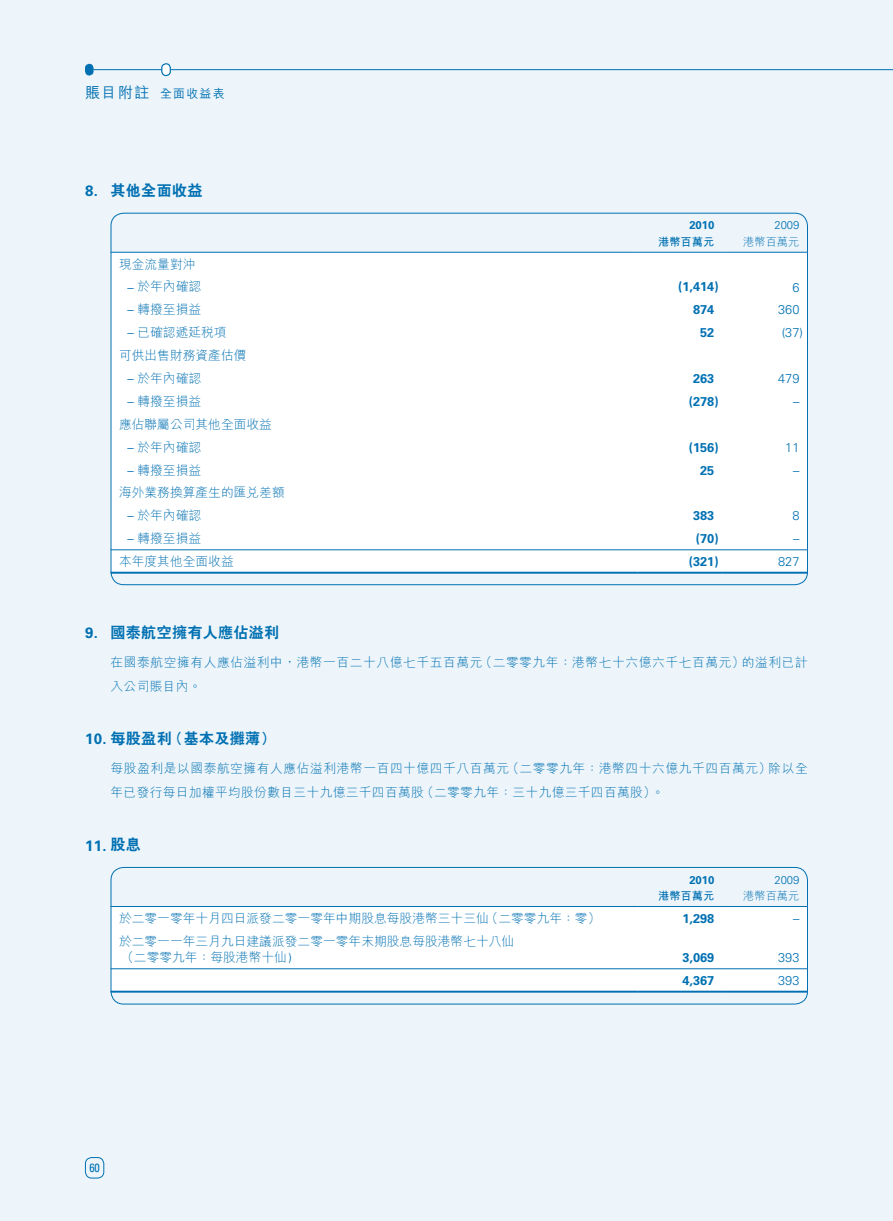
<style>
.page{position:relative;width:893px;height:1221px;background:#fff}
.page>*{position:absolute;margin:0;border:0;box-sizing:border-box;transform-origin:0 0}
.t1{font:800 15px "C Hei 2 HK";letter-spacing:.025em;color:#0070b2}
.t2{font:700 15px "Univers";color:#0070b2}
.t3{font:300 12.75px/16.5px "M Hei HK";color:#0070b2}
.t4{font:300 12.75px/24px "M Hei HK";letter-spacing:.045em;color:#0070b2}
.t5{font:700 12.75px "Univers";color:#0070b2}
.t6{font:300 12.75px "Univers";color:#0070b2}
.t7{font:500 12px "M Hei HK";letter-spacing:.1em;color:#0070b2}
.t8{font:condensed 12px "Univers";color:#0070b2}
.t9{font:700 11.25px "M Hei HK";color:#0070b2}
.t10{font:300 11.25px "M Hei HK";color:#0070b2}
.t11{font:700 11.25px "Univers";color:#0070b2}
.t12{font:300 11.25px "Univers";color:#0070b2}
.s1{font-size:15px}
.s2{font-family:"Univers";font-weight:700}
.s3{font-family:"Univers"}
.s4{font-family:"C Hei 2 HK";font-weight:800}
</style>
<div class="page">
<div style="left:0;top:0;width:893px;height:1220px;background:#edf5fa"></div>
<hr style="left:88px;top:69px;width:805px;height:1px;background:#0070b2">
<div style="left:85px;top:64px;width:9px;height:11px;background:#0070b2;border-radius:4px"></div>
<div style="left:85px;top:1156px;width:19px;height:22px;border:1px solid #0070b2;border-radius:6px"></div>
<div style="left:113px;top:253px;width:693px;height:318px;background:#fff"></div>
<hr style="left:111px;top:252px;width:527px;height:1px;background:#0070b2">
<hr style="left:638px;top:252px;width:85px;height:1px;background:#0070b2">
<hr style="left:723px;top:252px;width:85px;height:1px;background:#0070b2">
<hr style="left:111px;top:549px;width:527px;height:1px;background:#0070b2">
<hr style="left:638px;top:549px;width:85px;height:1px;background:#0070b2">
<hr style="left:723px;top:549px;width:85px;height:1px;background:#0070b2">
<hr style="left:111px;top:571px;width:527px;height:2px;background:#0070b2">
<hr style="left:638px;top:571px;width:85px;height:2px;background:#0070b2">
<hr style="left:723px;top:571px;width:85px;height:2px;background:#0070b2">
<div style="left:113px;top:907px;width:693px;height:83px;background:#fff"></div>
<hr style="left:111px;top:906px;width:527px;height:1px;background:#0070b2">
<hr style="left:638px;top:906px;width:85px;height:1px;background:#0070b2">
<hr style="left:723px;top:906px;width:85px;height:1px;background:#0070b2">
<hr style="left:111px;top:968px;width:527px;height:1px;background:#0070b2">
<hr style="left:638px;top:968px;width:85px;height:1px;background:#0070b2">
<hr style="left:723px;top:968px;width:85px;height:1px;background:#0070b2">
<hr style="left:111px;top:990px;width:527px;height:2px;background:#0070b2">
<hr style="left:638px;top:990px;width:85px;height:2px;background:#0070b2">
<hr style="left:723px;top:990px;width:85px;height:2px;background:#0070b2">
<div style="left:162px;top:64px;width:8px;height:11px;background:#fff;border-radius:4px"></div>
<div style="left:161px;top:63px;width:10px;height:13px;border:1px solid #0070b2;border-radius:4px"></div>
<div style="left:111px;top:867px;width:697px;height:137px;border:1px solid #0070b2;border-radius:13px"></div>
<p class="t7" style="left:85px;top:85px;width:141px"><span class="s1">賬目附註</span> 全面收益表</p>
<p class="t1" style="left:85px;top:180px;width:119px"><span class="s2">8.</span> 其他全面收益</p>
<p class="t11" style="left:689px;top:219px;width:27px">2010</p>
<p class="t9" style="left:658px;top:233px;width:58px">港幣百萬元</p>
<p class="t12" style="left:774px;top:219px;width:27px">2009</p>
<p class="t10" style="left:743px;top:234px;width:58px">港幣百萬元</p>
<p class="t3" style="left:119px;top:255px;width:78px">現金流量對沖</p>
<p class="t3" style="left:128px;top:278px;width:75px"><span class="s3">–</span> 於年內確認</p>
<p class="t5" style="left:678px;top:279px;width:42px">(1,414)</p>
<p class="t6" style="left:792px;top:279px;width:9px">6</p>
<p class="t3" style="left:128px;top:301px;width:75px"><span class="s3">–</span> 轉撥至損益</p>
<p class="t5" style="left:693px;top:302px;width:23px">874</p>
<p class="t6" style="left:778px;top:302px;width:23px">360</p>
<p class="t3" style="left:128px;top:324px;width:101px"><span class="s3">–</span> 已確認遞延稅項</p>
<p class="t5" style="left:700px;top:325px;width:16px">52</p>
<p class="t6" style="left:782px;top:325px;width:23px">(37)</p>
<p class="t3" style="left:119px;top:346px;width:129px">可供出售財務資產估價</p>
<p class="t3" style="left:128px;top:369px;width:75px"><span class="s3">–</span> 於年內確認</p>
<p class="t5" style="left:693px;top:371px;width:23px">263</p>
<p class="t6" style="left:778px;top:371px;width:23px">479</p>
<p class="t3" style="left:128px;top:392px;width:75px"><span class="s3">–</span> 轉撥至損益</p>
<p class="t5" style="left:689px;top:394px;width:31px">(278)</p>
<p class="t6" style="left:793px;top:394px;width:8px">–</p>
<p class="t3" style="left:119px;top:415px;width:154px">應佔聯屬公司其他全面收益</p>
<p class="t3" style="left:128px;top:438px;width:75px"><span class="s3">–</span> 於年內確認</p>
<p class="t5" style="left:689px;top:439px;width:31px">(156)</p>
<p class="t6" style="left:785px;top:439px;width:16px">11</p>
<p class="t3" style="left:128px;top:461px;width:75px"><span class="s3">–</span> 轉撥至損益</p>
<p class="t5" style="left:700px;top:462px;width:16px">25</p>
<p class="t6" style="left:793px;top:462px;width:8px">–</p>
<p class="t3" style="left:119px;top:484px;width:167px">海外業務換算產生的匯兌差額</p>
<p class="t3" style="left:128px;top:507px;width:75px"><span class="s3">–</span> 於年內確認</p>
<p class="t5" style="left:693px;top:508px;width:23px">383</p>
<p class="t6" style="left:792px;top:508px;width:9px">8</p>
<p class="t3" style="left:128px;top:530px;width:75px"><span class="s3">–</span> 轉撥至損益</p>
<p class="t5" style="left:696px;top:531px;width:24px">(70)</p>
<p class="t6" style="left:793px;top:531px;width:8px">–</p>
<p class="t3" style="left:119px;top:552px;width:116px">本年度其他全面收益</p>
<p class="t5" style="left:689px;top:554px;width:31px">(321)</p>
<p class="t6" style="left:778px;top:554px;width:23px">827</p>
<p class="t1" style="left:85px;top:622px;width:196px"><span class="s2">9.</span> 國泰航空擁有人應佔溢利</p>
<p class="t4" style="left:111px;top:649px;width:699px">在國泰航空擁有人應佔溢利中，港幣一百二十八億七千五百萬元（二零零九年：港幣七十六億六千七百萬元）的溢利已計入公司賬目內。</p>
<p class="t1" style="left:85px;top:728px;width:192px"><span class="s2">10.</span> 每股盈利（基本及攤薄）</p>
<p class="t4" style="left:111px;top:755px;width:699px">每股盈利是以國泰航空擁有人應佔溢利港幣一百四十億四千八百萬元（二零零九年：港幣四十六億九千四百萬元）除以全年已發行每日加權平均股份數目三十九億三千四百萬股（二零零九年：三十九億三千四百萬股）。</p>
<p class="t2" style="left:85px;top:836px;width:57px">11. <span class="s4">股息</span></p>
<p class="t11" style="left:689px;top:873px;width:27px">2010</p>
<p class="t9" style="left:658px;top:887px;width:58px">港幣百萬元</p>
<p class="t12" style="left:774px;top:872px;width:27px">2009</p>
<p class="t10" style="left:743px;top:888px;width:58px">港幣百萬元</p>
<p class="t3" style="left:119px;top:909px;width:483px">於二零一零年十月四日派發二零一零年中期股息每股港幣三十三仙（二零零九年：零）</p>
<p class="t5" style="left:682px;top:910px;width:33px">1,298</p>
<p class="t6" style="left:793px;top:910px;width:8px">–</p>
<p class="t3" style="left:119px;top:932px;width:397px">於二零一一年三月九日建議派發二零一零年末期股息每股港幣七十八仙（二零零九年：每股港幣十仙<span class="s3">)</span></p>
<p class="t5" style="left:682px;top:950px;width:33px">3,069</p>
<p class="t6" style="left:778px;top:950px;width:23px">393</p>
<p class="t5" style="left:682px;top:973px;width:33px">4,367</p>
<p class="t6" style="left:778px;top:972px;width:23px">393</p>
<p class="t8" style="left:89px;top:1160px;width:12px">60</p>
</div>
